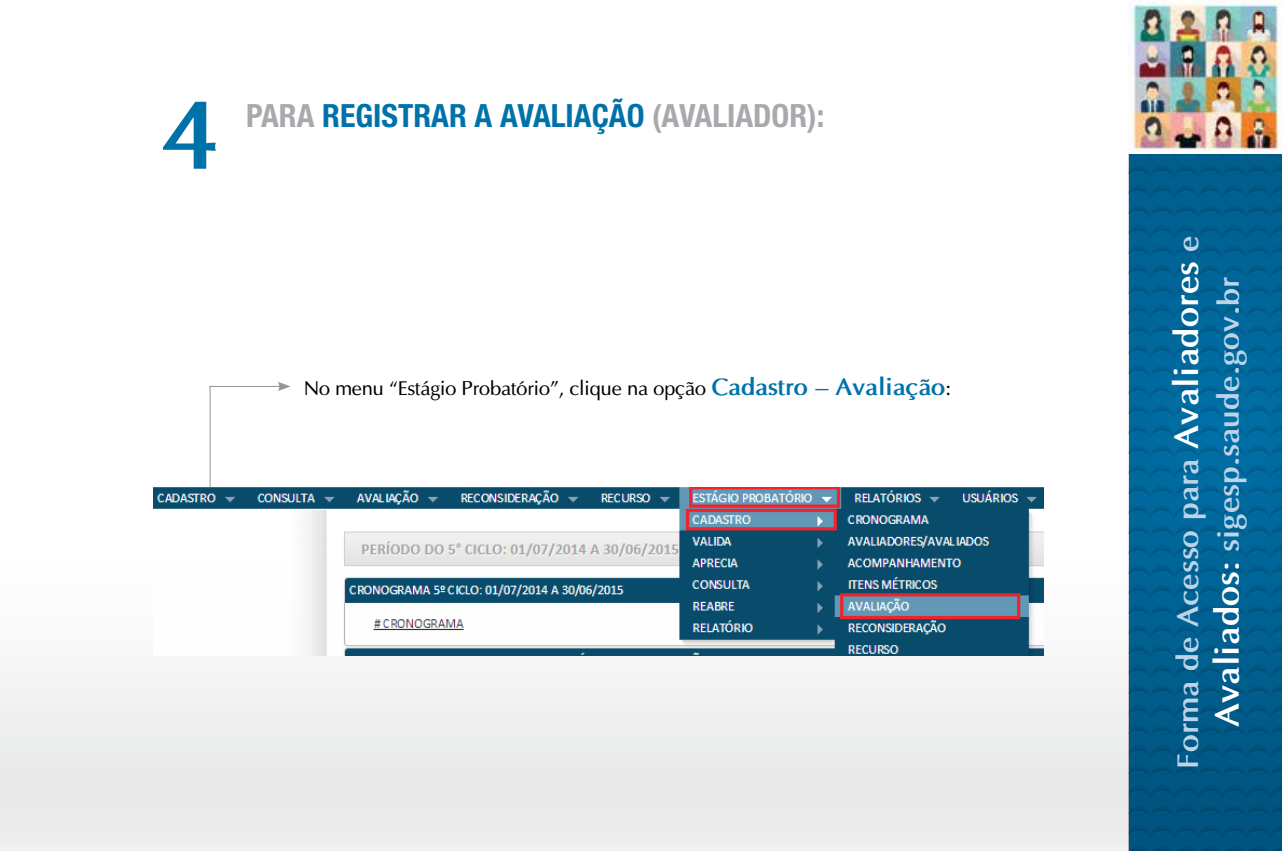
<style>
.page{position:relative;width:1282px;height:851px;background:#fff}
.page>*{position:absolute;margin:0;border:0;box-sizing:border-box;transform-origin:0 0}
.t1{font:700 100px "Optima";color:#0072aa}
.t2{font:700 condensed 32px "Helvetica Neue";color:#a7a9ac}
.t3{font:700 condensed 32px "Helvetica Neue";color:#0072aa}
.t4{font:700 30px/40.8px "Optima";color:#bdd4e8;text-align:center}
.t5{font:20px "Optima";letter-spacing:-.01em;color:#000}
.s1{color:#0072aa}
.s2{font-weight:700;font-size:24px;color:#0072aa}
.s3{font-size:34px;color:#fff}
.s4{color:#fff}
</style>
<div class="page">
<div style="left:0;top:510px;width:1129px;height:340px;background:linear-gradient(to bottom,#fff,#e6e7e8)"></div>
<svg style="left:1128px;top:153px;width:153px;height:697px;background:#016191"></svg>
<img style="left:1128px;top:0;width:153px;height:153px">
<hr style="left:209px;top:386px;width:1px;height:106px;background:#939598">
<hr style="left:209px;top:386px;width:72px;height:1px;background:#939598">
<svg style="left:278px;top:382px;width:12px;height:9px"></svg>
<img style="left:153px;top:488px;width:890px;height:167px">
<h1 class="t1" style="left:161px;top:73px;width:61px">4</h1>
<p class="t2" style="left:246px;top:96px;width:18px">PARA</p>
<p class="t3" style="left:322px;top:96px;width:17px">REGISTRAR</p>
<p class="t2" style="left:474px;top:96px;width:351px"><span class="s1">A AVALIAÇÃO</span> (AVALIADOR):</p>
<p class="t5" style="left:304px;top:376px;width:648px">No menu “Estágio Probatório”, clique na opção <span class="s2">Cadastro – Avaliação</span>:</p>
<p class="t4" style="left:1167px;top:768px;width:534px;rotate:-90deg">Forma de Acesso para <span class="s3">Avaliadores</span> e<br><span class="s3">Avaliados</span><span class="s4">:</span> sigesp.saude.gov.br</p>
</div>
